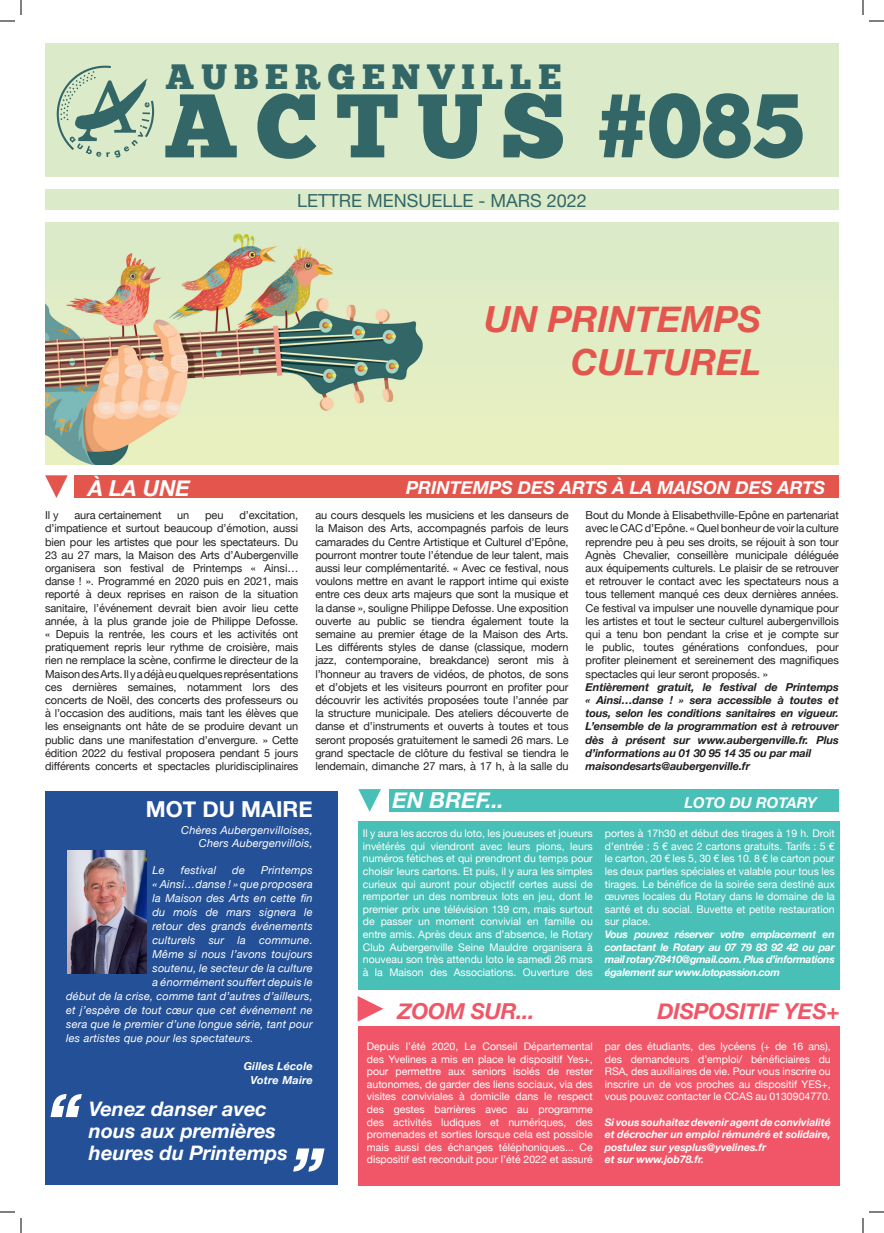
<style>
.page{position:relative;width:884px;height:1233px;background:#fff}
.page>*{position:absolute;margin:0;border:0;box-sizing:border-box;transform-origin:0 0}
.t1{font:90px "Chunk Five Ex";letter-spacing:.2em;color:#336667}
.t2{font:italic 700 36px/43.2px "Helvetica Neue";color:#e4564d;text-align:right}
.t3{font:35px "Chunk Five Ex";letter-spacing:.2em;color:#336667}
.t4{font:italic 700 22px "Helvetica Neue";letter-spacing:-.01em;color:#f05667}
.t5{font:italic 700 22px "Helvetica Neue";color:#fff}
.t6{font:700 22px "Helvetica Neue";color:#fff}
.t7{font:italic 700 20px/22px "Helvetica Neue";color:#fff}
.t8{font:italic 700 18px "Helvetica Neue";color:#fff}
.t9{font:18px "Helvetica Neue";color:#336667}
.t10{font:italic 700 15px "Helvetica Neue";color:#fff}
.t11{font:11px/13.2px "Helvetica Neue";letter-spacing:-.01em;color:#231f20;text-align:justify}
.t12{font:italic 11px "Helvetica Neue";letter-spacing:.02em;color:#fff}
.t13{font:italic 700 11px/13.2px "Helvetica Neue";letter-spacing:-.01em;color:#231f20;text-align:justify}
.t14{font:italic 700 11px "Helvetica Neue";letter-spacing:.02em;color:#fff}
.t15{font:10.5px/12.6px "Helvetica Neue";color:#fff;text-align:justify}
.t16{font:italic 700 10.5px/12.6px "Helvetica Neue";color:#fff;text-align:justify}
</style>
<div class="page">
<div style="left:45px;top:188px;width:794px;height:23px;background:#dbebc9"></div>
<div style="left:45px;top:44px;width:794px;height:133px;background:#dbebc9"></div>
<img style="left:45px;top:222px;width:794px;height:242px">
<div style="left:45px;top:791px;width:292px;height:394px;background:#245097"></div>
<div style="left:75px;top:475px;width:764px;height:23px;background:#e4564d"></div>
<div style="left:390px;top:789px;width:449px;height:23px;background:#48c0b7"></div>
<svg style="left:358px;top:789px;width:23px;height:23px"></svg>
<svg style="left:293px;top:1148px;width:32px;height:23px"></svg>
<svg style="left:50px;top:1094px;width:32px;height:23px"></svg>
<img style="left:67px;top:851px;width:80px;height:122px">
<div style="left:358px;top:821px;width:482px;height:169px;background:#48c0b7"></div>
<svg style="left:57px;top:66px;width:97px;height:92px"></svg>
<svg style="left:358px;top:996px;width:25px;height:25px"></svg>
<div style="left:358px;top:1025px;width:482px;height:160px;background:#f05667"></div>
<svg style="left:45px;top:475px;width:23px;height:23px"></svg>
<svg style="left:0;top:1211px;width:15px;height:1px"></svg>
<svg style="left:869px;top:1211px;width:15px;height:1px"></svg>
<svg style="left:0;top:0;width:22px;height:22px"></svg>
<svg style="left:20px;top:1218px;width:2px;height:15px"></svg>
<svg style="left:862px;top:0;width:22px;height:22px"></svg>
<svg style="left:862px;top:1218px;width:2px;height:15px"></svg>
<p class="t3" style="left:166px;top:51px;width:397px">AUBERGENVILLE</p>
<p class="t1" style="left:164px;top:58px;width:641px">ACTUS #085</p>
<p class="t9" style="left:297px;top:187px;width:291px">LETTRE MENSUELLE - MARS 2022</p>
<p class="t5" style="left:88px;top:471px;width:104px">À LA UNE</p>
<p class="t2" style="left:484px;top:299px;width:278px">UN PRINTEMPS<br>CULTUREL</p>
<p class="t8" style="left:406px;top:474px;width:421px">PRINTEMPS DES ARTS À LA MAISON DES ARTS</p>
<p class="t11" style="left:45px;top:509px;width:255px;text-indent:194px">d’excitation, d’impatience et surtout beaucoup d’émotion, aussi bien pour les artistes que pour les spectateurs. Du 23 au 27 mars, la Maison des Arts d’Aubergenville organisera son festival de Printemps « Ainsi… danse ! ». Programmé en 2020 puis en 2021, mais reporté à deux reprises en raison de la situation sanitaire, l’événement devrait bien avoir lieu cette année, à la plus grande joie de Philippe Defosse. « Depuis la rentrée, les cours et les activités ont pratiquement repris leur rythme de croisière, mais rien ne remplace la scène, confirme le directeur de la Maison des Arts. Il y a déjà eu quelques représentations ces dernières semaines, notamment lors des concerts de Noël, des concerts des professeurs ou à l’occasion des auditions, mais tant les élèves que les enseignants ont hâte de se produire devant un public dans une manifestation d’envergure. » Cette édition 2022 du festival proposera pendant 5 jours différents concerts et spectacles pluridisciplinaires</p>
<p class="t11" style="left:315px;top:509px;width:255px">au cours desquels les musiciens et les danseurs de la Maison des Arts, accompagnés parfois de leurs camarades du Centre Artistique et Culturel d’Epône, pourront montrer toute l’étendue de leur talent, mais aussi leur complémentarité. « Avec ce festival, nous voulons mettre en avant le rapport intime qui existe entre ces deux arts majeurs que sont la musique et la danse », souligne Philippe Defosse. Une exposition ouverte au public se tiendra également toute la semaine au premier étage de la Maison des Arts.<br>Les différents styles de danse (classique, modern jazz, contemporaine, breakdance) seront mis à l’honneur au travers de vidéos, de photos, de sons et d’objets et les visiteurs pourront en profiter pour découvrir les activités proposées toute l’année par la structure municipale. Des ateliers découverte de danse et d’instruments et ouverts à toutes et tous seront proposés gratuitement le samedi 26 mars. Le grand spectacle de clôture du festival se tiendra le lendemain, dimanche 27 mars, à 17 h, à la salle du</p>
<p class="t11" style="left:586px;top:509px;width:255px">Bout du Monde à Elisabethville-Epône en partenariat avec le CAC d’Epône. « Quel bonheur de voir la culture reprendre peu à peu ses droits, se réjouit à son tour Agnès Chevalier, conseillère municipale déléguée aux équipements culturels. Le plaisir de se retrouver et retrouver le contact avec les spectateurs nous a tous tellement manqué ces deux dernières années.<br>Ce festival va impulser une nouvelle dynamique pour les artistes et tout le secteur culturel aubergenvillois qui a tenu bon pendant la crise et je compte sur le public, toutes générations confondues, pour profiter pleinement et sereinement des magnifiques spectacles qui leur seront proposés. »</p>
<p class="t11" style="left:45px;top:509px;width:15px">Il y</p>
<p class="t11" style="left:74px;top:509px;width:89px">aura certainement</p>
<p class="t11" style="left:177px;top:509px;width:14px">un</p>
<p class="t11" style="left:205px;top:509px;width:20px">peu</p>
<p class="t13" style="left:586px;top:680px;width:255px">Entièrement gratuit, le festival de Printemps « Ainsi…danse ! » sera accessible à toutes et tous, selon les conditions sanitaires en vigueur.<br>L’ensemble de la programmation est à retrouver dès à présent sur www.aubergenville.fr. Plus d’informations au 01 30 95 14 35 ou par mail</p>
<p class="t13" style="left:586px;top:760px;width:166px">maisondesarts@aubergenville.fr</p>
<p class="t6" style="left:146px;top:792px;width:169px">MOT DU MAIRE</p>
<p class="t12" style="left:181px;top:822px;width:133px">Chères Aubergenvilloises,</p>
<p class="t12" style="left:199px;top:835px;width:115px">Chers Aubergenvillois,</p>
<p class="t12" style="left:152px;top:862px;width:14px">Le</p>
<p class="t12" style="left:181px;top:862px;width:37px">festival</p>
<p class="t12" style="left:232px;top:862px;width:14px">de</p>
<p class="t12" style="left:261px;top:862px;width:53px">Printemps</p>
<p class="t12" style="left:152px;top:876px;width:162px">« Ainsi…danse ! » que proposera</p>
<p class="t12" style="left:152px;top:890px;width:162px">la Maison des Arts en cette fin</p>
<p class="t12" style="left:152px;top:904px;width:162px">du mois de mars signera le</p>
<p class="t12" style="left:152px;top:918px;width:162px">retour des grands événements</p>
<p class="t12" style="left:152px;top:932px;width:162px">culturels sur la commune.</p>
<p class="t12" style="left:152px;top:946px;width:162px">Même si nous l’avons toujours</p>
<p class="t12" style="left:152px;top:960px;width:162px">soutenu, le secteur de la culture</p>
<p class="t12" style="left:152px;top:974px;width:162px">a énormément souffert depuis le</p>
<p class="t12" style="left:66px;top:988px;width:248px">début de la crise, comme tant d’autres d’ailleurs,</p>
<p class="t12" style="left:66px;top:1002px;width:248px">et j’espère de tout cœur que cet événement ne</p>
<p class="t12" style="left:66px;top:1016px;width:248px">sera que le premier d’une longue série, tant pour</p>
<p class="t12" style="left:66px;top:1030px;width:189px">les artistes que pour les spectateurs.</p>
<p class="t14" style="left:244px;top:1057px;width:71px">Gilles Lécole</p>
<p class="t14" style="left:251px;top:1071px;width:64px">Votre Maire</p>
<p class="t7" style="left:89px;top:1098px;width:200px">Venez danser avec nous aux premières heures du Printemps</p>
<p class="t5" style="left:392px;top:783px;width:113px">EN BREF...</p>
<p class="t10" style="left:684px;top:791px;width:134px">LOTO DU ROTARY</p>
<p class="t15" style="left:363px;top:828px;width:231px">Il y aura les accros du loto, les joueuses et joueurs invétérés qui viendront avec leurs pions, leurs numéros fétiches et qui prendront du temps pour choisir leurs cartons. Et puis, il y aura les simples curieux qui auront pour objectif certes aussi de remporter un des nombreux lots en jeu, dont le premier prix une télévision 139 cm, mais surtout de passer un moment convivial en famille ou entre amis. Après deux ans d’absence, le Rotary Club Aubergenville Seine Mauldre organisera à nouveau son très attendu loto le samedi 26 mars à la Maison des Associations. Ouverture des</p>
<p class="t15" style="left:605px;top:828px;width:231px">portes à 17h30 et début des tirages à 19 h. Droit d’entrée : 5 € avec 2 cartons gratuits. Tarifs : 5 € le carton, 20 € les 5, 30 € les 10. 8 € le carton pour les deux parties spéciales et valable pour tous les tirages. Le bénéfice de la soirée sera destiné aux œuvres locales du Rotary dans le domaine de la santé et du social. Buvette et petite restauration sur place.</p>
<p class="t16" style="left:605px;top:928px;width:231px">Vous pouvez réserver votre emplacement en contactant le Rotary au 07 79 83 92 42 ou par mail rotary78410@gmail.com. Plus d’informations également sur www.lotopassion.com</p>
<p class="t4" style="left:397px;top:994px;width:139px">ZOOM SUR...</p>
<p class="t4" style="left:657px;top:994px;width:184px">DISPOSITIF YES+</p>
<p class="t15" style="left:367px;top:1040px;width:227px">Depuis l’été 2020, Le Conseil Départemental des Yvelines a mis en place le dispositif Yes+, pour permettre aux seniors isolés de rester autonomes, de garder des liens sociaux, via des visites conviviales à domicile dans le respect des gestes barrières avec au programme des activités ludiques et numériques, des promenades et sorties lorsque cela est possible mais aussi des échanges téléphoniques... Ce dispositif est reconduit pour l’été 2022 et assuré</p>
<p class="t15" style="left:605px;top:1040px;width:227px">par des étudiants, des lycéens (+ de 16 ans), des demandeurs d’emploi/ bénéficiaires du RSA, des auxiliaires de vie. Pour vous inscrire ou inscrire un de vos proches au dispositif YES+, vous pouvez contacter le CCAS au 0130904770.</p>
<p class="t16" style="left:605px;top:1115px;width:227px">Si vous souhaitez devenir agent de convivialité et décrocher un emploi rémunéré et solidaire, postulez sur yesplus@yvelines.fr</p>
<p class="t16" style="left:605px;top:1153px;width:101px">et sur www.job78.fr.</p>
</div>
